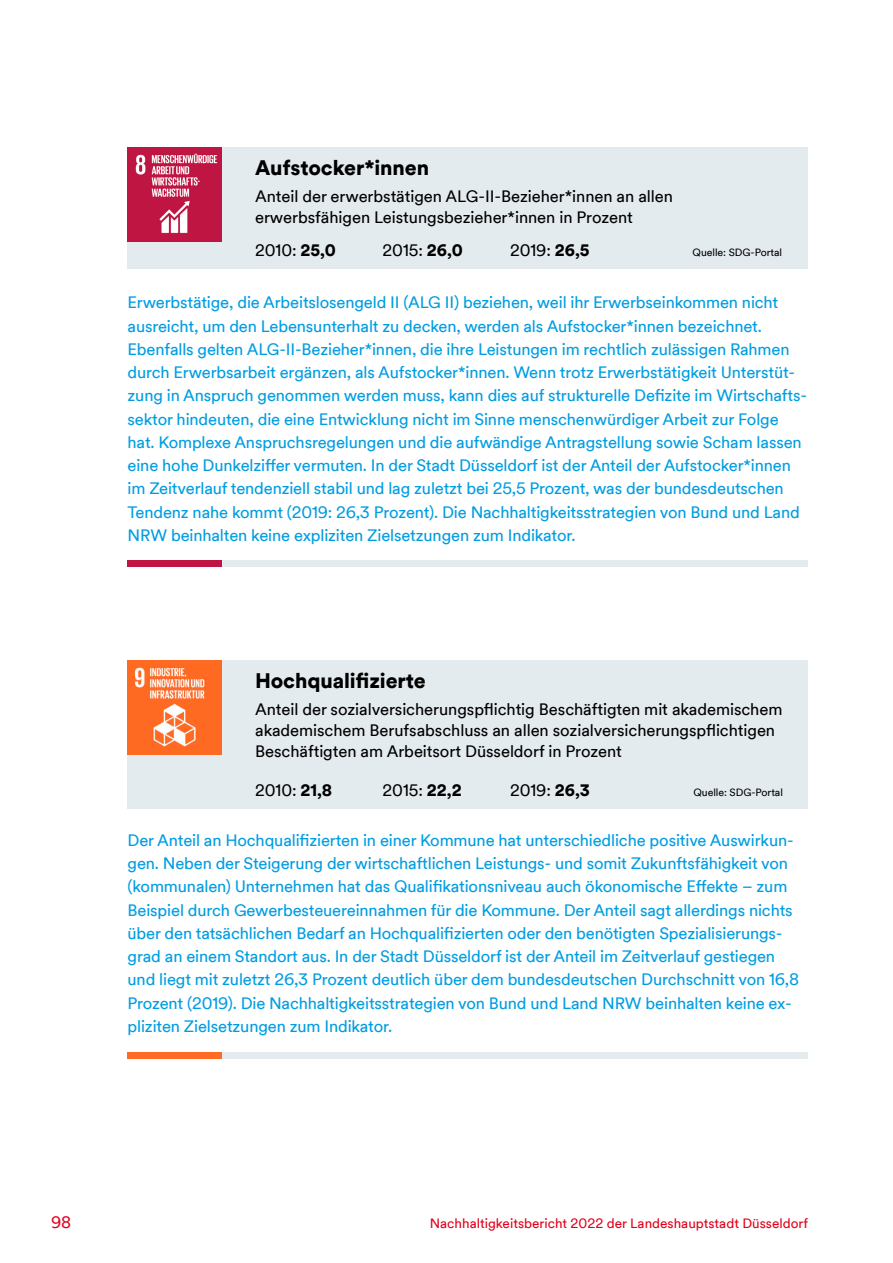
<style>
.page{position:relative;width:893px;height:1263px;background:#fff}
.page>*{position:absolute;margin:0;border:0;box-sizing:border-box;transform-origin:0 0}
.t1{font:900 21px "Duesseldorf Circular TT";letter-spacing:-.005em;color:#000}
.t2{font:16.5px/23.2px "Duesseldorf Circular TT";letter-spacing:-.01em;color:#009de2}
.t3{font:16.5px/21px "Duesseldorf Circular TT";letter-spacing:-.005em;color:#000}
.t4{font:16.5px "Duesseldorf Circular TT";color:#e3001c}
.t5{font:13.5px "Duesseldorf Circular TT";color:#e3001c}
.t6{font:10.5px "Duesseldorf Circular TT";letter-spacing:-.005em;color:#000}
.s1{font-weight:900}
</style>
<div class="page">
<div style="left:128px;top:148px;width:680px;height:121px;background:#e4ebef"></div>
<div style="left:128px;top:661px;width:680px;height:148px;background:#e4ebef"></div>
<img style="left:128px;top:148px;width:93px;height:93px">
<img style="left:128px;top:661px;width:93px;height:93px">
<div style="left:128px;top:560px;width:680px;height:7px;background:#e4ebef"></div>
<img style="left:128px;top:560px;width:93px;height:7px">
<div style="left:128px;top:1052px;width:680px;height:7px;background:#e4ebef"></div>
<img style="left:128px;top:1052px;width:93px;height:7px">
<p class="t1" style="left:255px;top:153px;width:175px">Aufstocker*innen</p>
<p class="t3" style="left:255px;top:185px;width:419px">Anteil der erwerbstätigen ALG-II-Bezieher*innen an allen erwerbsfähigen Leistungsbezieher*innen in Prozent</p>
<p class="t3" style="left:255px;top:239px;width:82px">2010: <span class="s1">25,0</span></p>
<p class="t3" style="left:383px;top:239px;width:82px">2015: <span class="s1">26,0</span></p>
<p class="t3" style="left:510px;top:239px;width:81px">2019: <span class="s1">26,5</span></p>
<p class="t6" style="left:693px;top:245px;width:91px">Quelle: SDG-Portal</p>
<p class="t2" style="left:128px;top:290px;width:681px">Erwerbstätige, die Arbeitslosengeld II (ALG II) beziehen, weil ihr Erwerbseinkommen nicht ausreicht, um den Lebensunterhalt zu decken, werden als Aufstocker*innen bezeichnet.<br>Ebenfalls gelten ALG-II-Bezieher*innen, die ihre Leistungen im rechtlich zulässigen Rahmen durch Erwerbsarbeit ergänzen, als Aufstocker*innen. Wenn trotz Erwerbstätigkeit Unterstüt&shy;zung in Anspruch genommen werden muss, kann dies auf strukturelle Defizite im Wirtschafts&shy;sektor hindeuten, die eine Entwicklung nicht im Sinne menschenwürdiger Arbeit zur Folge hat. Komplexe Anspruchsregelungen und die aufwändige Antragstellung sowie Scham lassen eine hohe Dunkelziffer vermuten. In der Stadt Düsseldorf ist der Anteil der Aufstocker*innen im Zeitverlauf tendenziell stabil und lag zuletzt bei 25,5 Prozent, was der bundesdeutschen Tendenz nahe kommt (2019: 26,3 Prozent). Die Nachhaltigkeitsstrategien von Bund und Land NRW beinhalten keine expliziten Zielsetzungen zum Indikator.</p>
<p class="t1" style="left:255px;top:666px;width:172px">Hochqualifizierte</p>
<p class="t3" style="left:255px;top:698px;width:529px">Anteil der sozialversicherungspflichtig Beschäftigten mit akademischem akademischem Berufsabschluss an allen sozialversicherungspflichtigen<br>Beschäftigten am Arbeitsort Düsseldorf in Prozent</p>
<p class="t3" style="left:255px;top:779px;width:79px">2010: <span class="s1">21,8</span></p>
<p class="t3" style="left:383px;top:779px;width:81px">2015: <span class="s1">22,2</span></p>
<p class="t3" style="left:510px;top:779px;width:81px">2019: <span class="s1">26,3</span></p>
<p class="t6" style="left:693px;top:785px;width:91px">Quelle: SDG-Portal</p>
<p class="t2" style="left:128px;top:828px;width:673px">Der Anteil an Hochqualifizierten in einer Kommune hat unterschiedliche positive Auswirkun&shy;gen. Neben der Steigerung der wirtschaftlichen Leistungs- und somit Zukunftsfähigkeit von (kommunalen) Unternehmen hat das Qualifikationsniveau auch ökonomische Effekte – zum Beispiel durch Gewerbesteuereinnahmen für die Kommune. Der Anteil sagt allerdings nichts über den tatsächlichen Bedarf an Hochqualifizierten oder den benötigten Spezialisierungs&shy;grad an einem Standort aus. In der Stadt Düsseldorf ist der Anteil im Zeitverlauf gestiegen und liegt mit zuletzt 26,3 Prozent deutlich über dem bundesdeutschen Durchschnitt von 16,8<br>Prozent (2019). Die Nachhaltigkeitsstrategien von Bund und Land NRW beinhalten keine ex&shy;pliziten Zielsetzungen zum Indikator.</p>
<p class="t4" style="left:51px;top:1211px;width:22px">98</p>
<p class="t5" style="left:430px;top:1214px;width:380px">Nachhaltigkeitsbericht 2022 der Landeshauptstadt Düsseldorf</p>
</div>
